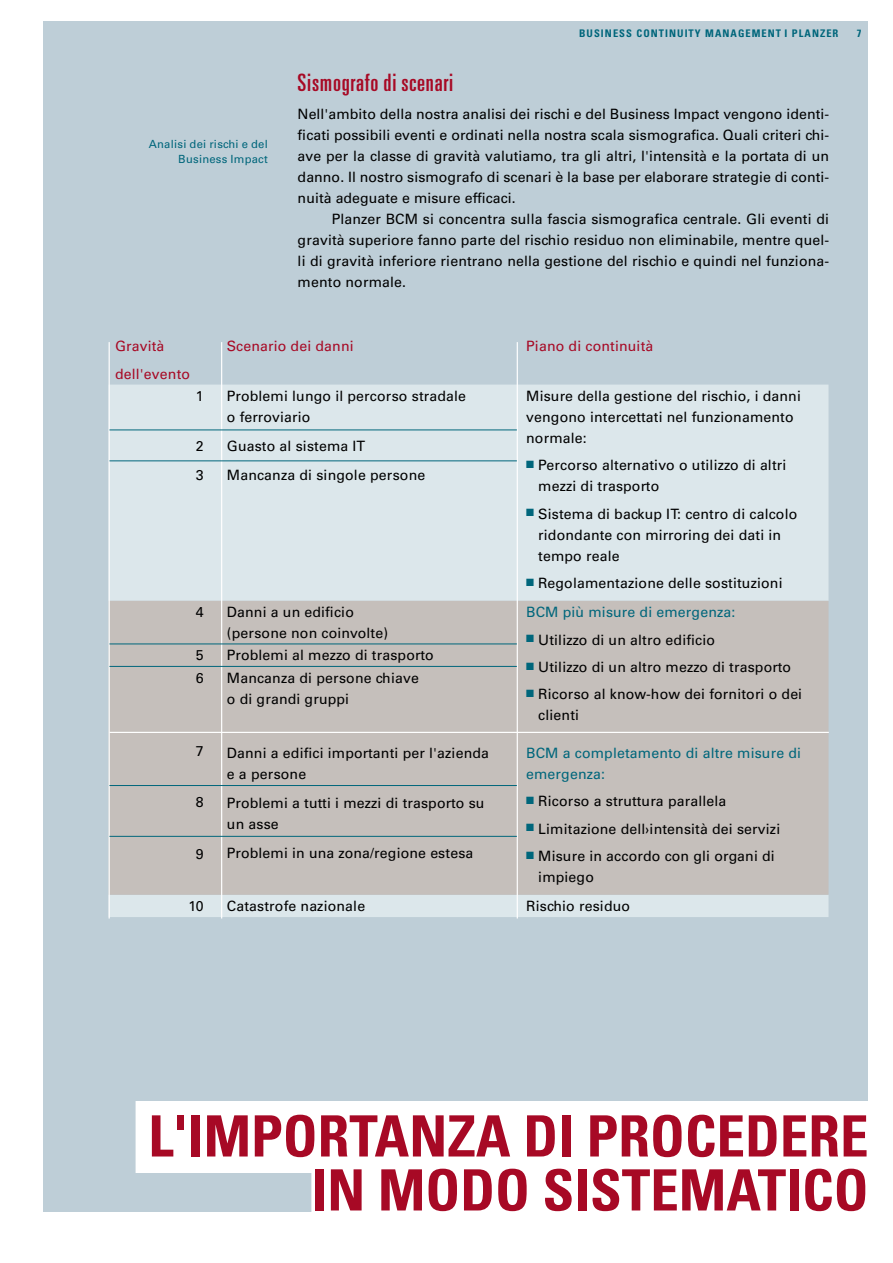
<style>
.page{position:relative;width:893px;height:1263px;background:#fff}
.page>*{position:absolute;margin:0;border:0;box-sizing:border-box;transform-origin:0 0}
.t1{font:700 condensed 57px/54px "Univers LT Std";color:#a70925;text-align:right}
.t2{font:ultra-condensed 24px "Univers";letter-spacing:.03em;color:#a70925}
.t3{font:14.25px/21px "Univers LT Std";letter-spacing:.01em;color:#000}
.t4{font:14.25px/21px "Univers LT Std";letter-spacing:.01em;color:#00667b}
.t5{font:14.25px/27.3px "Univers LT Std";letter-spacing:.01em;color:#a70925}
.t6{font:11.25px/15px "Univers LT Std";letter-spacing:.02em;color:#00667b;text-align:right}
.t7{font:700 condensed 10.5px "Univers LT Std";letter-spacing:.1em;color:#00667b}
</style>
<div class="page">
<div style="left:43px;top:21px;width:824px;height:1191px;background:#beced7"></div>
<div style="left:136px;top:1101px;width:732px;height:72px;background:#fff"></div>
<div style="left:311px;top:1155px;width:557px;height:72px;background:#fff"></div>
<div style="left:110px;top:385px;width:718px;height:532px;background:#dce7eb"></div>
<div style="left:110px;top:601px;width:718px;height:294px;background:#c5bfbb"></div>
<hr style="left:517px;top:342px;width:1px;height:576px;background:#fff">
<hr style="left:221px;top:342px;width:1px;height:576px;background:#fff">
<hr style="left:109px;top:342px;width:1px;height:576px;background:#fff">
<hr style="left:109px;top:430px;width:408px;height:1px;background:#00667b">
<hr style="left:109px;top:461px;width:408px;height:1px;background:#00667b">
<hr style="left:109px;top:644px;width:408px;height:1px;background:#00667b">
<hr style="left:109px;top:666px;width:408px;height:1px;background:#00667b">
<hr style="left:109px;top:785px;width:408px;height:1px;background:#00667b">
<hr style="left:109px;top:836px;width:408px;height:1px;background:#00667b">
<hr style="left:109px;top:732px;width:720px;height:1px;background:#fff">
<p class="t6" style="left:149px;top:136px;width:121px">Analisi dei rischi e del<br>Business Impact</p>
<p class="t7" style="left:579px;top:26px;width:261px">BUSINESS CONTINUITY MANAGEMENT I PLANZER</p>
<p class="t7" style="left:857px;top:26px;width:6px">7</p>
<h2 class="t2" style="left:298px;top:69px;width:157px">Sismografo di scenari</h2>
<p class="t3" style="left:298px;top:103px;width:533px;text-align:justify">Nell'ambito della nostra analisi dei rischi e del Business Impact vengono identi&shy;ficati possibili eventi e ordinati nella nostra scala sismografica. Quali criteri chi&shy;ave per la classe di gravità valutiamo, tra gli altri, l'intensità e la portata di un danno. Il nostro sismografo di scenari è la base per elaborare strategie di conti&shy;nuità adeguate e misure efficaci.</p>
<p class="t3" style="left:298px;top:208px;width:533px;text-align:justify;text-indent:34px">Planzer BCM si concentra sulla fascia sismografica centrale. Gli eventi di gravità superiore fanno parte del rischio residuo non eliminabile, mentre quel&shy;li di gravità inferiore rientrano nella gestione del rischio e quindi nel funziona&shy;mento normale.</p>
<p class="t5" style="left:115px;top:333px;width:77px">Gravità dell'evento</p>
<p class="t5" style="left:227px;top:333px;width:128px">Scenario dei danni</p>
<p class="t5" style="left:526px;top:333px;width:129px">Piano di continuità</p>
<p class="t3" style="left:196px;top:385px;width:9px">1</p>
<p class="t3" style="left:227px;top:385px;width:241px">Problemi lungo il percorso stradale o ferroviario</p>
<p class="t3" style="left:526px;top:385px;width:276px">Misure della gestione del rischio, i danni vengono intercettati nel funzionamento normale:</p>
<p class="t3" style="left:538px;top:455px;width:250px;text-indent:-12px"><sup>■</sup> Percorso alternativo o utilizzo di altri mezzi di trasporto</p>
<p class="t3" style="left:538px;top:503px;width:261px;text-indent:-12px"><sup>■</sup> Sistema di backup IT: centro di calcolo ridondante con mirroring dei dati in tempo reale</p>
<p class="t3" style="left:526px;top:573px;width:258px"><sup>■</sup> Regolamentazione delle sostituzioni</p>
<p class="t3" style="left:196px;top:436px;width:9px">2</p>
<p class="t3" style="left:227px;top:436px;width:140px">Guasto al sistema IT</p>
<p class="t3" style="left:196px;top:465px;width:9px">3</p>
<p class="t3" style="left:227px;top:465px;width:200px">Mancanza di singole persone</p>
<p class="t3" style="left:196px;top:602px;width:9px">4</p>
<p class="t3" style="left:227px;top:602px;width:163px">Danni a un edificio (persone non coinvolte)</p>
<p class="t4" style="left:526px;top:602px;width:211px">BCM più misure di emergenza:</p>
<p class="t3" style="left:526px;top:629px;width:190px"><sup>■</sup> Utilizzo di un altro edificio</p>
<p class="t3" style="left:526px;top:656px;width:266px"><sup>■</sup> Utilizzo di un altro mezzo di trasporto</p>
<p class="t3" style="left:538px;top:684px;width:265px;text-indent:-12px"><sup>■</sup> Ricorso al know-how dei fornitori o dei clienti</p>
<p class="t3" style="left:196px;top:645px;width:9px">5</p>
<p class="t3" style="left:227px;top:645px;width:208px">Problemi al mezzo di trasporto</p>
<p class="t3" style="left:196px;top:667px;width:9px">6</p>
<p class="t3" style="left:227px;top:667px;width:194px">Mancanza di persone chiave o di grandi gruppi</p>
<p class="t3" style="left:196px;top:740px;width:9px">7</p>
<p class="t3" style="left:196px;top:791px;width:9px">8</p>
<p class="t3" style="left:196px;top:843px;width:9px">9</p>
<p class="t3" style="left:227px;top:742px;width:264px">Danni a edifici importanti per l'azienda e a persone</p>
<p class="t4" style="left:526px;top:742px;width:276px">BCM a completamento di altre misure di emergenza:</p>
<p class="t3" style="left:526px;top:791px;width:202px"><sup>■</sup> Ricorso a struttura parallela</p>
<p class="t3" style="left:526px;top:818px;width:256px"><sup>■</sup> Limitazione dell›intensità dei servizi</p>
<p class="t3" style="left:538px;top:845px;width:238px;text-indent:-12px"><sup>■</sup> Misure in accordo con gli organi di impiego</p>
<p class="t3" style="left:227px;top:792px;width:259px">Problemi a tutti i mezzi di trasporto su un asse</p>
<p class="t3" style="left:227px;top:842px;width:248px">Problemi in una zona/regione estesa</p>
<p class="t3" style="left:188px;top:896px;width:17px">10</p>
<p class="t3" style="left:227px;top:896px;width:140px">Catastrofe nazionale</p>
<p class="t3" style="left:526px;top:896px;width:105px">Rischio residuo</p>
<h1 class="t1" style="left:148px;top:1109px;width:722px">L'IMPORTANZA DI PROCEDERE<br>IN MODO SISTEMATICO</h1>
</div>
